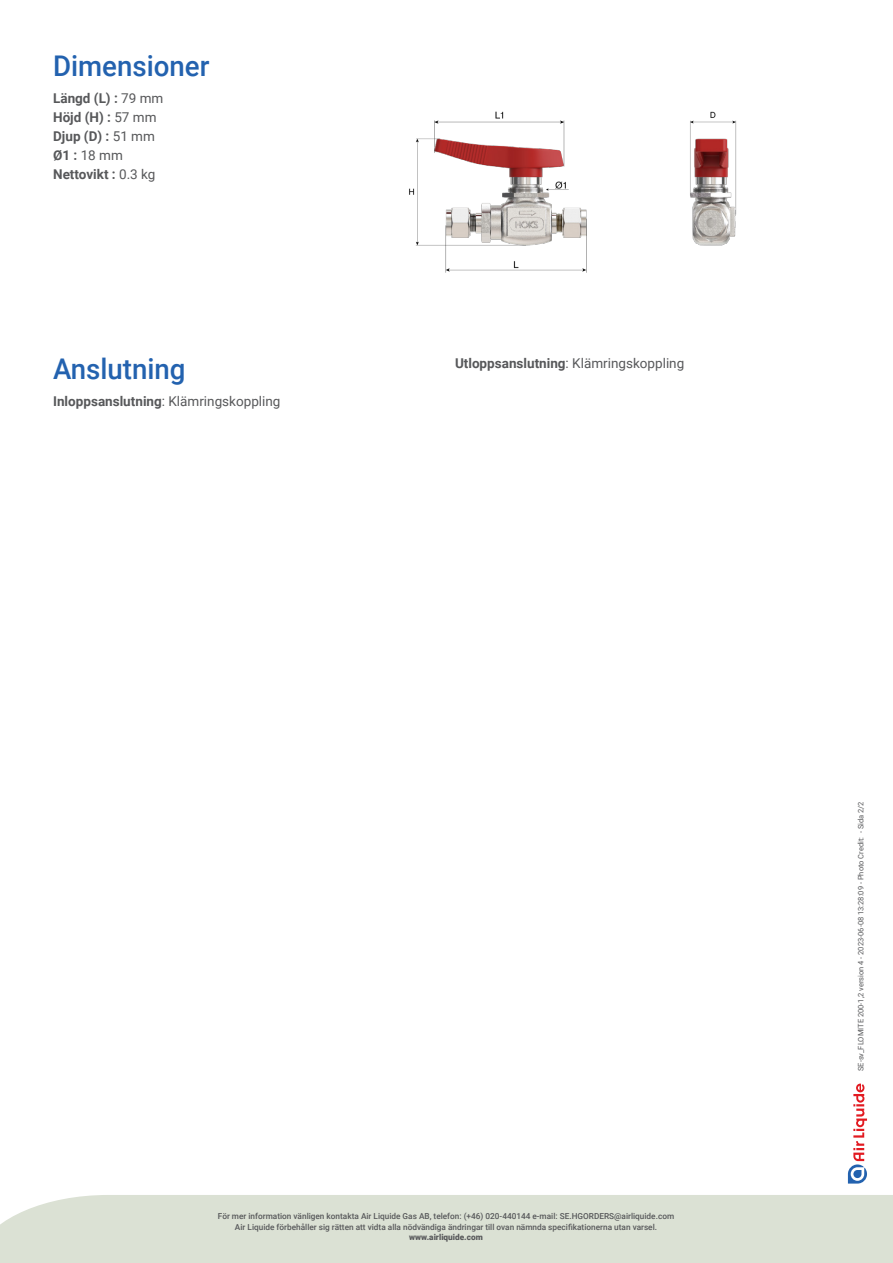
<style>
.page{position:relative;width:893px;height:1263px;background:#fff}
.page>*{position:absolute;margin:0;border:0;box-sizing:border-box;transform-origin:0 0}
.Sous_titre_bleu_Fond{font:500 28.5px "Roboto";color:#2362af}
.Paragraphe_solidaire{font:13.5px "Roboto";color:#57585a}
.Descriptif_Noir80_Fo{font:700 13.5px/18.9px "Roboto";color:#57585a}
.t1{font:500 8.25px/10.5px "Roboto";color:#57585a;text-align:center}
.t2{font:900 8.25px "Roboto";color:#57585a}
.t3{font:7.5px "Roboto";color:#57585a}
.s1{font-weight:400}
.s2{font-weight:700}
</style>
<div class="page">
<div style="left:0;top:1195px;width:893px;height:68px;background:#dbe1d4"></div>
<svg style="left:848px;top:1083px;width:19px;height:100px"></svg>
<img style="left:409px;top:111px;width:328px;height:162px">
<p class="Sous_titre_bleu_Fond" style="left:53px;top:46px;width:158px">Dimensioner</p>
<p class="Descriptif_Noir80_Fo" style="left:53px;top:88px;width:112px">Längd (L) : <span class="s1">79 mm<br></span>Höjd (H) : <span class="s1">57 mm<br></span>Djup (D) : <span class="s1">51 mm<br></span>Ø1 : <span class="s1">18 mm<br></span>Nettovikt : <span class="s1">0.3 kg</span></p>
<p class="Sous_titre_bleu_Fond" style="left:53px;top:349px;width:134px">Anslutning</p>
<p class="Paragraphe_solidaire" style="left:53px;top:392px;width:229px"><span class="s2">Inloppsanslutning</span>: Klämringskoppling</p>
<p class="Paragraphe_solidaire" style="left:455px;top:353px;width:231px"><span class="s2">Utloppsanslutning</span>: Klämringskoppling</p>
<p class="t1" style="left:218px;top:1211px;width:458px">För mer information vänligen kontakta Air Liquide Gas AB, telefon: (+46) 020-440144 e-mail: SE.HGORDERS@airliquide.com<br>Air Liquide förbehåller sig rätten att vidta alla nödvändiga ändringar till ovan nämnda specifikationerna utan varsel.</p>
<p class="t2" style="left:409px;top:1231px;width:75px">www.airliquide.com</p>
<p class="t3" style="left:856px;top:1071px;width:271px;rotate:-90deg">SE-sv_FLOMITE 200-1,2 version 4 - 2023-06-08 13:28:09 - Photo Credit: - Sida 2/2</p>
</div>
